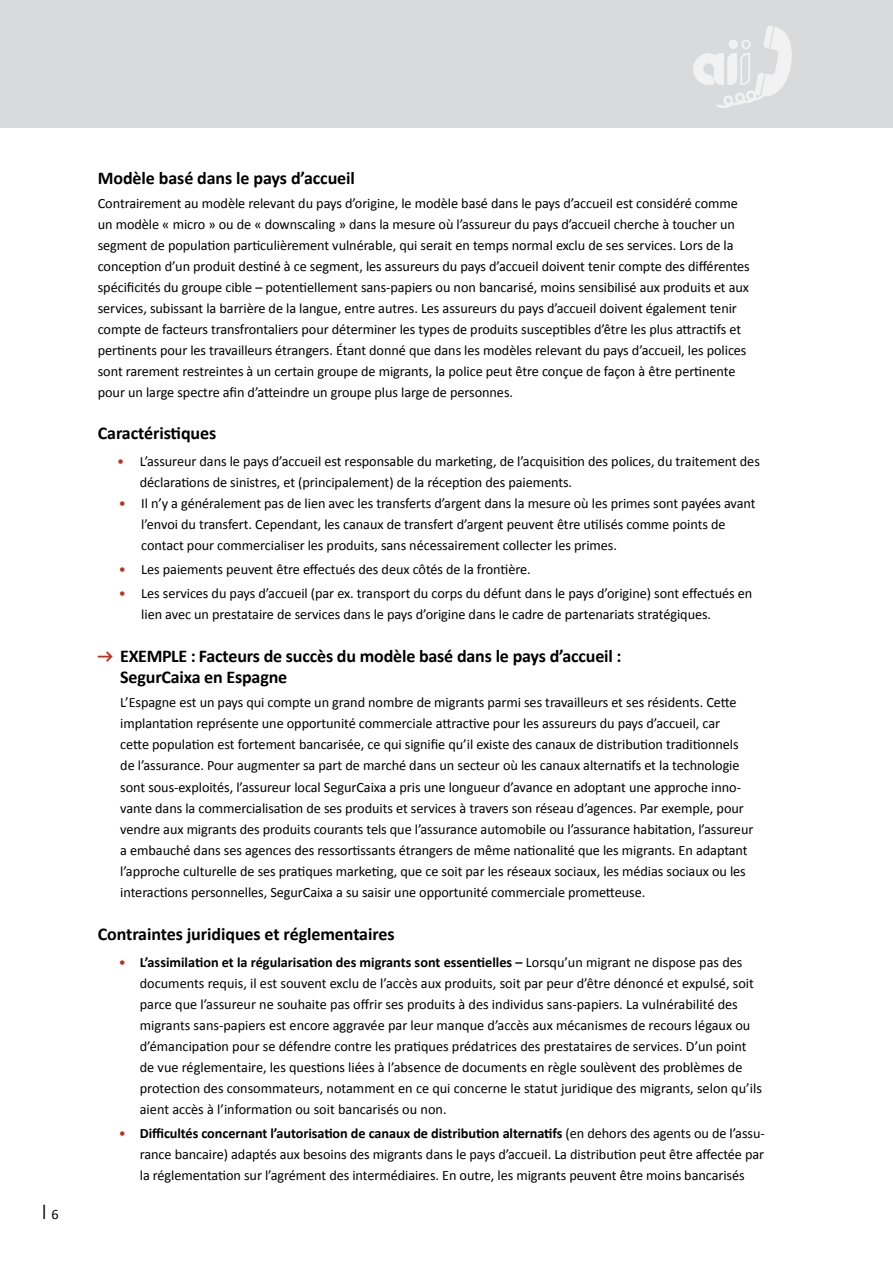
<style>
.page{position:relative;width:893px;height:1263px;background:#fff}
.page>*{position:absolute;margin:0;border:0;box-sizing:border-box;transform-origin:0 0}
.t1{font:700 18px/21.6px "Calibri";letter-spacing:-.01em;color:#000}
.t2{font:14.25px/21px "Calibri";letter-spacing:-.005em;color:#000}
.t3{font:700 14.25px "DIN Alternate";color:#000}
.s1{font-family:"Calibri";font-weight:400}
.s2{color:#c22f16}
.s3{font-weight:700}
</style>
<div class="page">
<div style="left:0;top:0;width:893px;height:128px;background:#d9dadb"></div>
<svg style="left:693px;top:26px;width:99px;height:82px"></svg>
<svg style="left:98px;top:651px;width:15px;height:11px"></svg>
<p class="t3" style="left:37px;top:1203px;width:23px">︱<span class="s1">6</span></p>
<p class="t1" style="left:98px;top:167px;width:259px">Modèle basé dans le pays d’accueil</p>
<p class="t2" style="left:98px;top:192px;width:653px">Contrairement au modèle relevant du pays d’origine, le modèle basé dans le pays d’accueil est considéré comme un modèle « micro » ou de « downscaling » dans la mesure où l’assureur du pays d’accueil cherche à toucher un segment de population particulièrement vulnérable, qui serait en temps normal exclu de ses services. Lors de la conception d’un produit destiné à ce segment, les assureurs du pays d’accueil doivent tenir compte des différentes spécificités du groupe cible – potentiellement sans-papiers ou non bancarisé, moins sensibilisé aux produits et aux services, subissant la barrière de la langue, entre autres. Les assureurs du pays d’accueil doivent également tenir compte de facteurs transfrontaliers pour déterminer les types de produits susceptibles d’être les plus attractifs et pertinents pour les travailleurs étrangers. Étant donné que dans les modèles relevant du pays d’accueil, les polices sont rarement restreintes à un certain groupe de migrants, la police peut être conçue de façon à être pertinente pour un large spectre afin d’atteindre un groupe plus large de personnes.</p>
<p class="t1" style="left:98px;top:422px;width:120px">Caractéristiques</p>
<p class="t2" style="left:140px;top:451px;width:622px;text-indent:-23px"><span class="s2">•</span> L’assureur dans le pays d’accueil est responsable du marketing, de l’acquisition des polices, du traitement des déclarations de sinistres, et (principalement) de la réception des paiements.</p>
<p class="t2" style="left:141px;top:493px;width:616px;text-indent:-23px"><span class="s2">•</span> Il n’y a généralement pas de lien avec les transferts d’argent dans la mesure où les primes sont payées avant l’envoi du transfert. Cependant, les canaux de transfert d’argent peuvent être utilisés comme points de contact pour commercialiser les produits, sans nécessairement collecter les primes.</p>
<p class="t2" style="left:119px;top:559px;width:413px"><span class="s2">•</span> Les paiements peuvent être effectués des deux côtés de la frontière.</p>
<p class="t2" style="left:141px;top:583px;width:612px;text-indent:-23px"><span class="s2">•</span> Les services du pays d’accueil (par ex. transport du corps du défunt dans le pays d’origine) sont effectués en lien avec un prestataire de services dans le pays d’origine dans le cadre de partenariats stratégiques.</p>
<p class="t1" style="left:120px;top:645px;width:503px">EXEMPLE : Facteurs de succès du modèle basé dans le pays d’accueil :<br>SegurCaixa en Espagne</p>
<p class="t2" style="left:120px;top:692px;width:635px">L’Espagne est un pays qui compte un grand nombre de migrants parmi ses travailleurs et ses résidents. Cette implantation représente une opportunité commerciale attractive pour les assureurs du pays d’accueil, car<br>cette population est fortement bancarisée, ce qui signifie qu’il existe des canaux de distribution traditionnels de l’assurance. Pour augmenter sa part de marché dans un secteur où les canaux alternatifs et la technologie sont sous-exploités, l’assureur local SegurCaixa a pris une longueur d’avance en adoptant une approche inno&shy;vante dans la commercialisation de ses produits et services à travers son réseau d’agences. Par exemple, pour vendre aux migrants des produits courants tels que l’assurance automobile ou l’assurance habitation, l’assureur a embauché dans ses agences des ressortissants étrangers de même nationalité que les migrants. En adaptant l’approche culturelle de ses pratiques marketing, que ce soit par les réseaux sociaux, les médias sociaux ou les interactions personnelles, SegurCaixa a su saisir une opportunité commerciale prometteuse.</p>
<p class="t1" style="left:98px;top:923px;width:298px">Contraintes juridiques et réglementaires</p>
<p class="t2" style="left:140px;top:951px;width:624px;text-indent:-21px"><span class="s2">•</span> <span class="s3">L’assimilation et la régularisation des migrants sont essentielles –</span> Lorsqu’un migrant ne dispose pas des documents requis, il est souvent exclu de l’accès aux produits, soit par peur d’être dénoncé et expulsé, soit parce que l’assureur ne souhaite pas offrir ses produits à des individus sans-papiers. La vulnérabilité des migrants sans-papiers est encore aggravée par leur manque d’accès aux mécanismes de recours légaux ou d’émancipation pour se défendre contre les pratiques prédatrices des prestataires de services. D’un point de vue réglementaire, les questions liées à l’absence de documents en règle soulèvent des problèmes de protection des consommateurs, notamment en ce qui concerne le statut juridique des migrants, selon qu’ils aient accès à l’information ou soit bancarisés ou non.</p>
<p class="t2" style="left:140px;top:1122px;width:626px;text-align:justify;text-indent:-21px"><span class="s2">•</span> <span class="s3">Difficultés concernant l’autorisation de canaux de distribution alternatifs</span> (en dehors des agents ou de l’assu&shy;rance bancaire) adaptés aux besoins des migrants dans le pays d’accueil. La distribution peut être affectée par la réglementation sur l’agrément des intermédiaires. En outre, les migrants peuvent être moins bancarisés</p>
</div>
